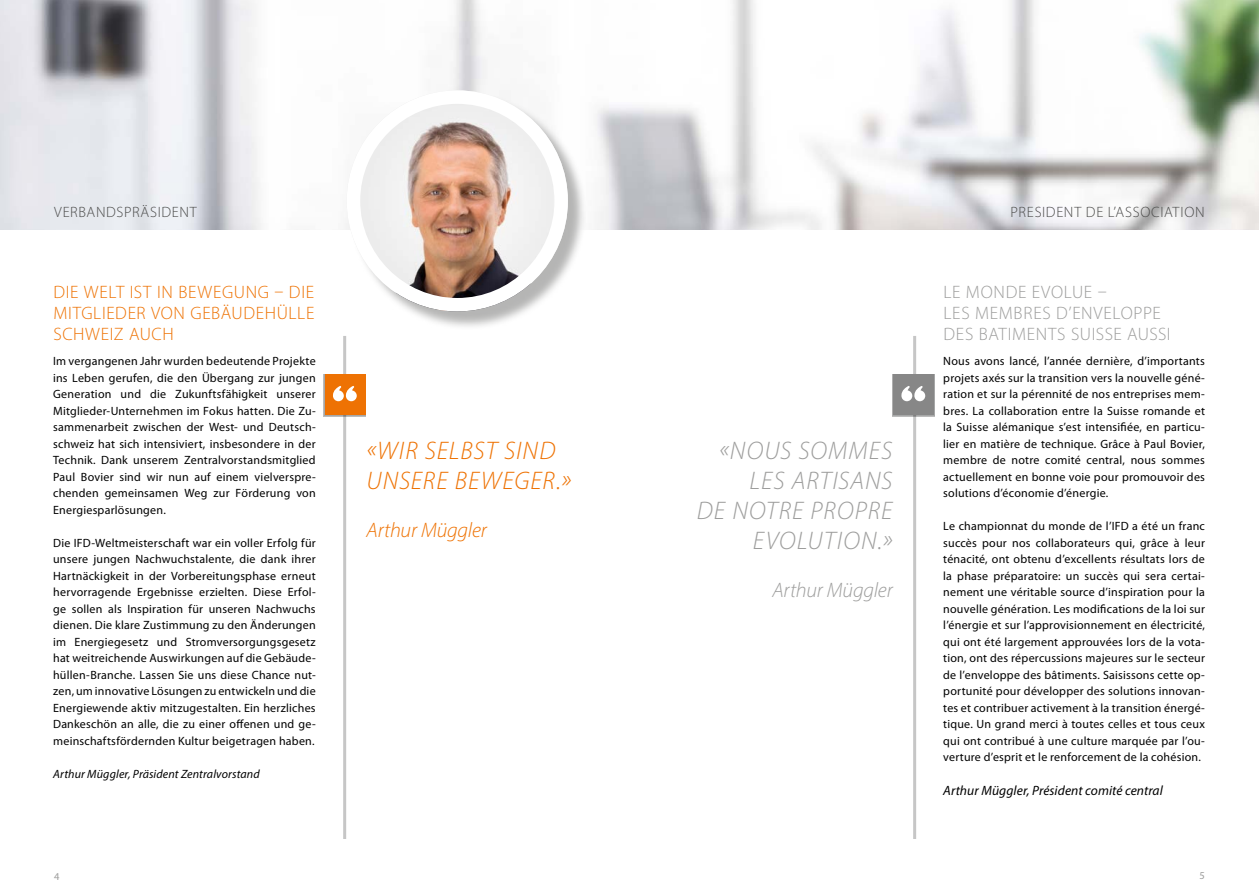
<style>
.page{position:relative;width:1259px;height:893px;background:#fff}
.page>*{position:absolute;margin:0;border:0;box-sizing:border-box;transform-origin:0 0}
.t1{font:italic 300 25.5px/30px "Myriad Pro";letter-spacing:.045em;color:#9d9d9c;text-align:right}
.t2{font:italic 300 25.5px/30px "Myriad Pro";letter-spacing:.04em;color:#ee7203}
.t3{font:italic 300 21px "Myriad Pro";letter-spacing:-.01em;color:#ee7203}
.t4{font:italic 300 21px "Myriad Pro";letter-spacing:-.01em;color:#9d9d9c}
.t5{font:300 18px/21px "Myriad Pro";letter-spacing:.035em;color:#ee7203;text-align:justify}
.t6{font:300 18px/21px "Myriad Pro";letter-spacing:.035em;color:#9d9d9c}
.t7{font:300 15px "Myriad Pro";letter-spacing:.045em;color:#4a4a49}
.t8{font:italic 13.5px "Myriad Pro";letter-spacing:.005em;color:#000}
.t9{font:12px/16.5px "Myriad Pro";letter-spacing:.02em;color:#000;text-align:justify}
.t10{font:italic 12px "Myriad Pro";letter-spacing:.01em;color:#000}
.t11{font:10.5px "Myriad Pro";color:#9d9d9c}
</style>
<div class="page">
<img style="left:0;top:0;width:1259px;height:230px">
<div style="left:349px;top:92px;width:237px;height:238px;background:#9d9d9c;opacity:.75"></div>
<img style="left:347px;top:90px;width:221px;height:221px;border-radius:111px">
<div style="left:347px;top:90px;width:221px;height:221px;border:14px solid #fff;border-radius:50%"></div>
<hr style="left:343px;top:336px;width:3px;height:503px;background:#c6c6c6">
<div style="left:323px;top:374px;width:43px;height:43px;background:#bbb"></div>
<div style="left:324px;top:374px;width:42px;height:42px;background:#a6a7a7"></div>
<div style="left:325px;top:374px;width:41px;height:41px;background:#ee7203"></div>
<svg style="left:333px;top:386px;width:24px;height:15px"></svg>
<hr style="left:913px;top:336px;width:3px;height:503px;background:#c6c6c6">
<svg style="left:892px;top:416px;width:42px;height:1px"></svg>
<div style="left:892px;top:374px;width:42px;height:42px;background:#afafaf"></div>
<div style="left:893px;top:374px;width:41px;height:41px;background:#878787"></div>
<svg style="left:901px;top:386px;width:24px;height:15px"></svg>
<p class="t7" style="left:54px;top:203px;width:144px">VERBANDSPRÄSIDENT</p>
<h3 class="t5" style="left:53px;top:282px;width:262px">DIE WELT IST IN BEWEGUNG – DIE MITGLIEDER VON GEBÄUDEHÜLLE SCHWEIZ AUCH</h3>
<p class="t9" style="left:53px;top:353px;width:264px">Im vergangenen Jahr wurden bedeutende Projekte ins Leben gerufen, die den Übergang zur jungen Generation und die Zukunftsfähigkeit unserer Mitglieder-Unternehmen im Fokus hatten. Die Zu&shy;sammenarbeit zwischen der West- und Deutsch&shy;schweiz hat sich intensiviert, insbesondere in der Technik. Dank unserem Zentralvorstandsmitglied Paul Bovier sind wir nun auf einem vielverspre&shy;chenden gemeinsamen Weg zur Förderung von Energiesparlösungen.</p>
<p class="t9" style="left:53px;top:534px;width:264px">Die IFD-Weltmeisterschaft war ein voller Erfolg für unsere jungen Nachwuchstalente, die dank ihrer Hartnäckigkeit in der Vorbereitungsphase erneut hervorragende Ergebnisse erzielten. Diese Erfol&shy;ge sollen als Inspiration für unseren Nachwuchs dienen. Die klare Zustimmung zu den Änderungen im Energiegesetz und Stromversorgungsgesetz hat weitreichende Auswirkungen auf die Gebäude&shy;hüllen-Branche. Lassen Sie uns diese Chance nut&shy;zen, um innovative Lösungen zu entwickeln und die Energiewende aktiv mitzugestalten. Ein herzliches Dankeschön an alle, die zu einer offenen und ge&shy;meinschaftsfördernden Kultur beigetragen haben.</p>
<p class="t10" style="left:53px;top:767px;width:208px">Arthur Müggler, Präsident Zentralvorstand</p>
<h1 class="t2" style="left:366px;top:435px;width:206px">«WIR SELBST SIND<br>UNSERE BEWEGER.»</h1>
<h2 class="t3" style="left:366px;top:517px;width:122px">Arthur Müggler</h2>
<h1 class="t1" style="left:697px;top:435px;width:197px">«NOUS SOMMES<br>LES ARTISANS<br>DE NOTRE PROPRE<br>EVOLUTION.»</h1>
<h2 class="t4" style="left:772px;top:577px;width:122px">Arthur Müggler</h2>
<p class="t7" style="left:1010px;top:203px;width:196px">PRESIDENT DE L’ASSOCIATION</p>
<h3 class="t6" style="left:943px;top:282px;width:229px">LE MONDE EVOLUE –<br>LES MEMBRES D’ENVELOPPE<br>DES BATIMENTS SUISSE AUSSI</h3>
<p class="t9" style="left:943px;top:353px;width:263px">Nous avons lancé, l’année dernière, d’importants projets axés sur la transition vers la nouvelle géné&shy;ration et sur la pérennité de nos entreprises mem&shy;bres. La collaboration entre la Suisse romande et la Suisse alémanique s’est intensifiée, en particu&shy;lier en matière de technique. Grâce à Paul Bovier, membre de notre comité central, nous sommes actuellement en bonne voie pour promouvoir des solutions d’économie d’énergie.</p>
<p class="t9" style="left:943px;top:518px;width:263px">Le championnat du monde de l’IFD a été un franc succès pour nos collaborateurs qui, grâce à leur ténacité, ont obtenu d’excellents résultats lors de la phase préparatoire: un succès qui sera certai&shy;nement une véritable source d’inspiration pour la nouvelle génération. Les modifications de la loi sur l’énergie et sur l’approvisionnement en électricité, qui ont été largement approuvées lors de la vota&shy;tion, ont des répercussions majeures sur le secteur de l’enveloppe des bâtiments. Saisissons cette op&shy;portunité pour développer des solutions innovan&shy;tes et contribuer activement à la transition énergé&shy;tique. Un grand merci à toutes celles et tous ceux qui ont contribué à une culture marquée par l’ou&shy;verture d’esprit et le renforcement de la cohésion.</p>
<p class="t8" style="left:943px;top:782px;width:221px">Arthur Müggler, Président comité central</p>
<p class="t11" style="left:54px;top:870px;width:7px">4</p>
<p class="t11" style="left:1199px;top:869px;width:7px">5</p>
</div>
